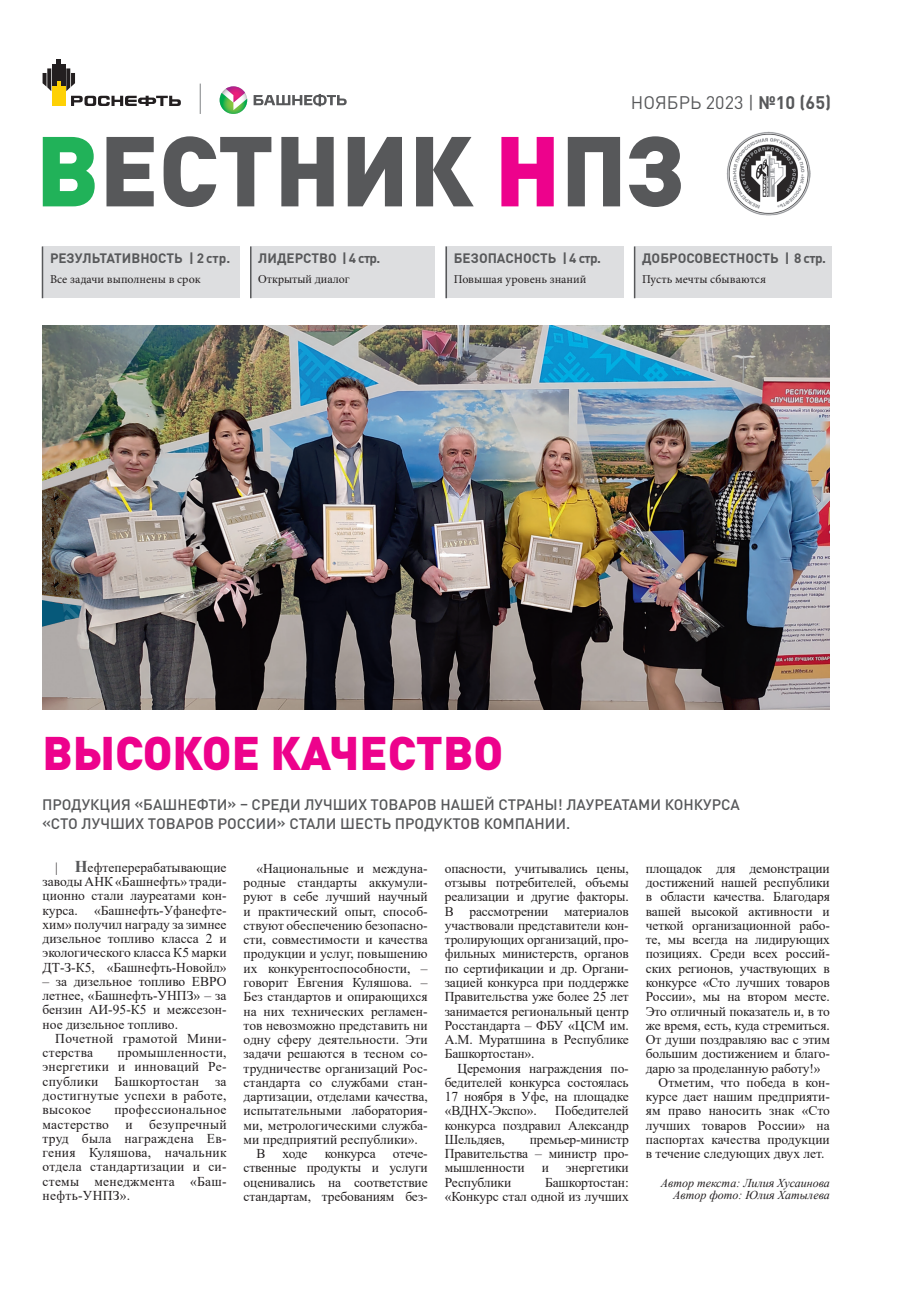
<style>
.page{position:relative;width:915px;height:1306px;background:#fff}
.page>*{position:absolute;margin:0;border:0;box-sizing:border-box;transform-origin:0 0}
.t1{font:900 97.5px "DIN Pro";color:#57585a}
.ЗАГОЛОВОК{font:900 46.5px "DIN Pro";color:#ed028c}
.t2{font:18px "DIN Pro";color:#57585a}
._1_абзац{font:500 15px "DIN Pro";color:#57585a}
.текст{font:13.5px/14.2px "Times New Roman";letter-spacing:-.01em;color:#231f20;text-align:justify}
.подзаголовок{font:700 13.5px "DIN Pro";color:#57585a}
.текст-2{font:13.5px/14.2px "Times New Roman";letter-spacing:.02em;color:#231f20}
.t3{font:12px "Minion Pro";color:#231f20}
.Авторы{font:italic 12px "Times New Roman";color:#231f20}
.текст-3{font:12px "Times New Roman";color:#231f20}
.s1{font-weight:700}
.s2{color:#21b259}
.s3{color:#ed028c}
.s4{font-weight:700;font-size:16.5px;color:#57585a}
</style>
<div class="page">
<img style="left:43px;top:325px;width:786px;height:384px">
<img style="left:726px;top:132px;width:83px;height:83px">
<div style="left:250px;top:246px;width:184px;height:52px;background:#dddee0"></div>
<hr style="left:250px;top:246px;width:1px;height:52px;background:#57585a">
<div style="left:445px;top:246px;width:178px;height:52px;background:#dddee0"></div>
<hr style="left:445px;top:246px;width:2px;height:52px;background:#57585a">
<div style="left:42px;top:246px;width:197px;height:52px;background:#dddee0"></div>
<hr style="left:42px;top:246px;width:1px;height:52px;background:#57585a">
<div style="left:633px;top:246px;width:198px;height:52px;background:#dddee0"></div>
<hr style="left:633px;top:246px;width:2px;height:52px;background:#57585a">
<svg style="left:219px;top:86px;width:28px;height:28px"></svg>
<svg style="left:253px;top:94px;width:93px;height:12px"></svg>
<hr style="left:52px;top:86px;width:4px;height:20px;background:#fed105">
<hr style="left:57px;top:82px;width:4px;height:24px;background:#fed105">
<hr style="left:61px;top:86px;width:4px;height:20px;background:#fed105">
<svg style="left:43px;top:68px;width:8px;height:23px"></svg>
<hr style="left:52px;top:64px;width:4px;height:21px;background:#231f20">
<hr style="left:57px;top:60px;width:4px;height:21px;background:#231f20">
<hr style="left:61px;top:64px;width:4px;height:21px;background:#231f20">
<svg style="left:66px;top:68px;width:115px;height:38px"></svg>
<hr style="left:200px;top:84px;width:1px;height:30px;background:#808285">
<p class="t2" style="left:630px;top:91px;width:202px">НОЯБРЬ 2023 | <span class="s1">№10 (65)</span></p>
<p class="t1" style="left:36px;top:105px;width:651px"><span class="s2">В</span>ЕСТНИК <span class="s3">Н</span>ПЗ</p>
<p class="подзаголовок" style="left:50px;top:248px;width:182px">РЕЗУЛЬТАТИВНОСТЬ | 2 стр.</p>
<p class="t3" style="left:50px;top:271px;width:152px">Все задачи выполнены в срок</p>
<p class="подзаголовок" style="left:258px;top:248px;width:124px">ЛИДЕРСТВО | 4 стр.</p>
<p class="текст-3" style="left:258px;top:271px;width:93px">Открытый диалог</p>
<p class="подзаголовок" style="left:453px;top:248px;width:149px">БЕЗОПАСНОСТЬ | 4 стр.</p>
<p class="t3" style="left:453px;top:271px;width:134px">Повышая уровень знаний</p>
<p class="подзаголовок" style="left:642px;top:248px;width:185px">ДОБРОСОВЕСТНОСТЬ | 8 стр.</p>
<p class="t3" style="left:642px;top:271px;width:125px">Пусть мечты сбываются</p>
<p class="ЗАГОЛОВОК" style="left:43px;top:721px;width:462px">ВЫСОКОЕ КАЧЕСТВО</p>
<p class="_1_абзац" style="left:42px;top:794px;width:699px">ПРОДУКЦИЯ «БАШНЕФТИ» – СРЕДИ ЛУЧШИХ ТОВАРОВ НАШЕЙ СТРАНЫ! ЛАУРЕАТАМИ КОНКУРСА</p>
<p class="_1_абзац" style="left:42px;top:813px;width:529px">«СТО ЛУЧШИХ ТОВАРОВ РОССИИ» СТАЛИ ШЕСТЬ ПРОДУКТОВ КОМПАНИИ.</p>
<p class="текст" style="left:43px;top:859px;width:185px;text-indent:13px">| <span class="s4">Н</span>ефтеперерабатывающие заводы АНК «Башнефть» тради&shy;ционно стали лауреатами кон&shy;курса. «Башнефть-Уфанефте&shy;хим» получил награду за зимнее дизельное топливо класса 2 и экологического класса К5 марки ДТ-З-К5, «Башнефть-Новойл»</p>
<p class="текст" style="left:43px;top:973px;width:185px">– за дизельное топливо ЕВРО летнее, «Башнефть-УНПЗ» – за бензин АИ-95-К5 и межсезон&shy;ное дизельное топливо.</p>
<p class="текст-2" style="left:43px;top:1030px;width:185px;text-indent:13px">Почетной грамотой Мини&shy;стерства</p>
<p class="текст" style="left:43px;top:1045px;width:185px;text-indent:75px">промышленности, энергетики и инноваций Ре&shy;спублики Башкортостан за достигнутые успехи в работе, высокое</p>
<p class="текст" style="left:43px;top:1102px;width:185px;text-indent:72px">профессиональное мастерство и безупречный труд была награждена Ев&shy;гения Куляшова, начальник отдела стандартизации и си&shy;стемы менеджмента «Баш&shy;нефть-УНПЗ».</p>
<p class="текст" style="left:243px;top:860px;width:185px;text-indent:13px">«Национальные и междуна&shy;родные стандарты аккумули&shy;руют в себе лучший научный и практический опыт, способ&shy;ствуют обеспечению безопасно&shy;сти, совместимости и качества продукции и услуг, повышению их конкурентоспособности, – говорит Евгения Куляшова. – Без стандартов и опирающихся на них технических регламен&shy;тов невозможно представить ни одну сферу деятельности. Эти задачи решаются в тесном со&shy;трудничестве организаций Рос&shy;стандарта со службами стан&shy;дартизации, отделами качества, испытательными лаборатория&shy;ми, метрологическими служба&shy;ми предприятий республики».</p>
<p class="текст" style="left:256px;top:1145px;width:11px">В</p>
<p class="текст" style="left:282px;top:1145px;width:27px">ходе</p>
<p class="текст" style="left:325px;top:1145px;width:52px">конкурса</p>
<p class="текст" style="left:243px;top:1145px;width:185px;text-indent:149px">отече&shy;ственные продукты и услуги оценивались на соответствие стандартам, требованиям без-</p>
<p class="текст" style="left:444px;top:860px;width:185px">опасности, учитывались цены, отзывы потребителей, объемы реализации и другие факторы.<br>В рассмотрении материалов участвовали представители кон&shy;тролирующих организаций, про&shy;фильных министерств, органов по сертификации и др. Органи&shy;зацией конкурса при поддержке Правительства уже более 25 лет занимается региональный центр Росстандарта – ФБУ «ЦСМ им.<br>А.М. Муратшина в Республике Башкортостан».</p>
<p class="текст" style="left:444px;top:1060px;width:185px;text-indent:13px">Церемония награждения по&shy;бедителей конкурса состоялась 17 ноября в Уфе, на площадке «ВДНХ-Экспо».</p>
<p class="текст" style="left:444px;top:1103px;width:185px;text-indent:110px">Победителей конкурса поздравил Александр Шельдяев,</p>
<p class="текст" style="left:444px;top:1131px;width:185px;text-indent:85px">премьер-министр Правительства – министр про&shy;мышленности</p>
<p class="текст" style="left:541px;top:1160px;width:9px">и</p>
<p class="текст" style="left:565px;top:1160px;width:64px">энергетики</p>
<p class="текст" style="left:444px;top:1174px;width:68px">Республики</p>
<p class="текст" style="left:444px;top:1174px;width:185px;text-align:right">Башкортостан:<br>«Конкурс стал одной из лучших</p>
<p class="текст" style="left:645px;top:860px;width:185px">площадок для демонстрации достижений нашей республики в области качества. Благодаря вашей высокой активности и четкой организационной рабо&shy;те, мы всегда на лидирующих позициях. Среди всех россий&shy;ских регионов, участвующих в конкурсе «Сто лучших товаров России», мы на втором месте.<br>Это отличный показатель и, в то же время, есть, куда стремиться.<br>От души поздравляю вас с этим большим достижением и благо&shy;дарю за проделанную работу!»</p>
<p class="текст" style="left:645px;top:1074px;width:185px;text-indent:13px">Отметим, что победа в кон&shy;курсе дает нашим предприяти&shy;ям право наносить знак «Сто лучших товаров России» на паспортах качества продукции в течение следующих двух лет.</p>
<p class="Авторы" style="left:660px;top:1174px;width:170px">Автор текста: Лилия Хусаинова</p>
<p class="Авторы" style="left:673px;top:1186px;width:158px">Автор фото: Юлия Хатылева</p>
</div>
